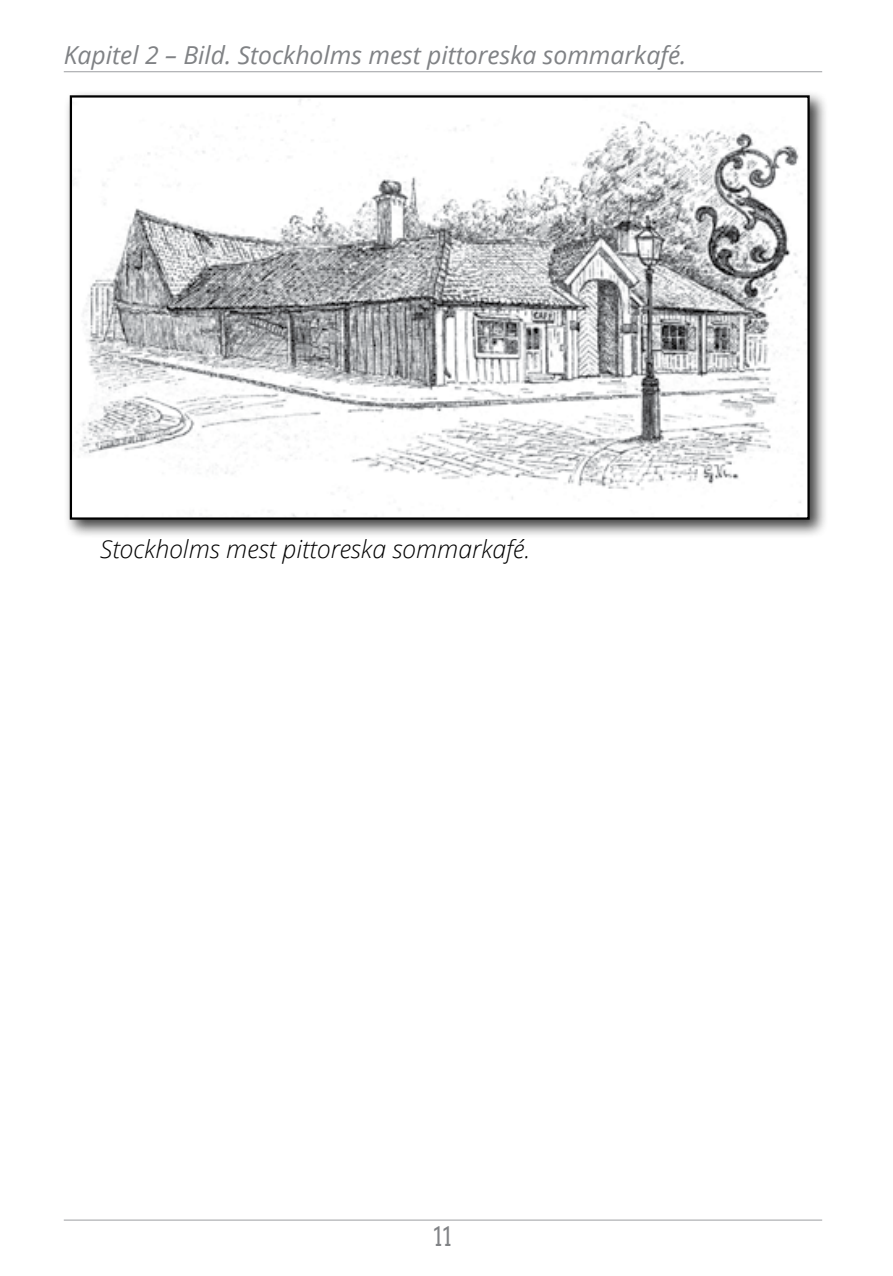
<style>
.page{position:relative;width:893px;height:1276px;background:#fff}
.page>*{position:absolute;margin:0;border:0;box-sizing:border-box;transform-origin:0 0}
.t1{font:27px "Arvo";color:#808285;scale:.8 1}
.t2{font:italic 24.75px "Open Sans";color:#808285}
.t3{font:italic 300 24.75px "Open Sans";color:#000}
</style>
<div class="page">
<hr style="left:64px;top:1219px;width:758px;height:1px;background:#a7a9ac">
<hr style="left:64px;top:71px;width:758px;height:1px;background:#a7a9ac">
<div style="left:64px;top:89px;width:764px;height:449px;background:#000;opacity:.75"></div>
<img style="left:73px;top:98px;width:734px;height:419px">
<div style="left:70px;top:95px;width:740px;height:425px;border:2px solid #000"></div>
<p class="t2" style="left:64px;top:38px;width:624px">Kapitel 2 – Bild. Stockholms mest pittoreska sommarkafé.</p>
<p class="t3" style="left:100px;top:532px;width:432px">Stockholms mest pittoreska sommarkafé.</p>
<p class="t1" style="left:434px;top:1220px;width:24px">11</p>
</div>
